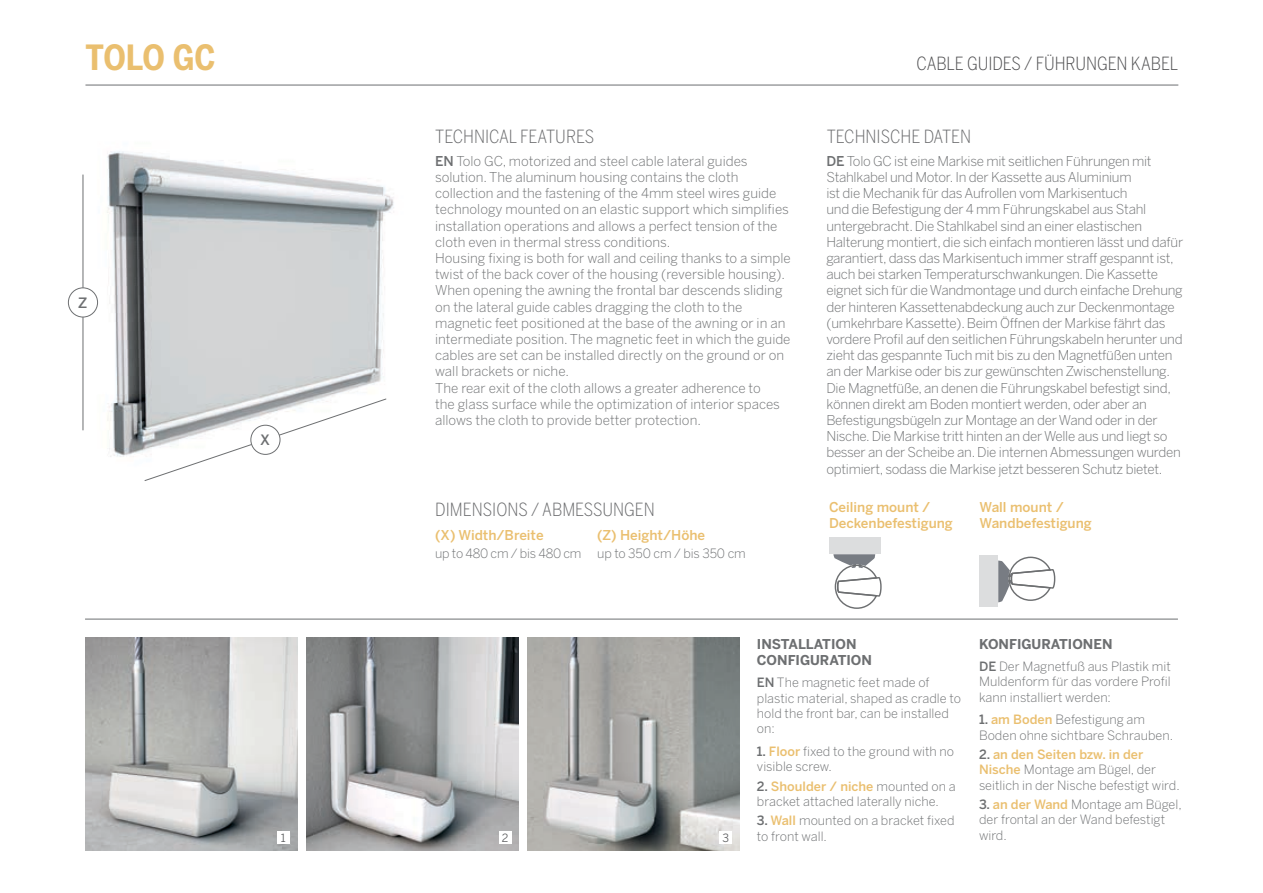
<style>
.page{position:relative;width:1263px;height:893px;background:#fff}
.page>*{position:absolute;margin:0;border:0;box-sizing:border-box;transform-origin:0 0}
.t1{font:700 34.5px "Benton Sans Cond";letter-spacing:-.015em;color:#eabf6f}
.t2{font:300 18px "Benton Sans Cond";color:#696a6c}
.t3{font:300 18px "Benton Sans Cond";letter-spacing:-.005em;color:#4d4d4f}
.t4{font:500 14.25px "Benton Sans";color:#6d6f71}
.t5{font:300 13.5px/16.2px "Benton Sans";letter-spacing:-.02em;color:#6d6f71}
.t6{font:300 13.5px/16.2px "Benton Sans";color:#6d6f71}
.t7{font:500 13.5px/16.2px "Benton Sans";color:#eabf6f}
.t8{font:700 13.5px/16.2px "Benton Sans";color:#6d6f71}
.t9{font:300 12.75px/15.3px "Benton Sans";color:#6d6f71}
.t10{font:300 12.75px "Benton Sans";letter-spacing:-.02em;color:#6d6f71}
.t11{font:11.25px "Benton Sans";color:#58595b}
.s1{font-weight:500}
.s2{font-weight:500;color:#eabf6f}
</style>
<div class="page">
<img style="left:306px;top:638px;width:213px;height:212px">
<img style="left:82px;top:151px;width:312px;height:306px">
<img style="left:527px;top:638px;width:213px;height:212px">
<img style="left:85px;top:638px;width:213px;height:212px">
<hr style="left:85px;top:85px;width:1093px;height:1px;background:#6d6f71">
<div style="left:719px;top:832px;width:13px;height:12px;background:#fff"></div>
<div style="left:277px;top:832px;width:13px;height:12px;background:#fff"></div>
<div style="left:499px;top:832px;width:12px;height:12px;background:#fff"></div>
<hr style="left:85px;top:619px;width:1093px;height:1px;background:#6d6f71">
<svg style="left:144px;top:398px;width:243px;height:83px"></svg>
<hr style="left:83px;top:175px;width:1px;height:255px;background:#6d6f71">
<div style="left:68px;top:288px;width:30px;height:29px;background:#fff;border-radius:50%"></div>
<div style="left:68px;top:287px;width:30px;height:30px;border:1px solid #6d6f71;border-radius:50%"></div>
<div style="left:251px;top:425px;width:29px;height:29px;background:#fff;border-radius:50%"></div>
<div style="left:250px;top:425px;width:30px;height:30px;border:1px solid #6d6f71;border-radius:50%"></div>
<div style="left:979px;top:555px;width:19px;height:52px;background:#dcddde"></div>
<svg style="left:998px;top:556px;width:58px;height:46px"></svg>
<div style="left:829px;top:538px;width:52px;height:16px;background:#dcddde"></div>
<svg style="left:833px;top:554px;width:49px;height:55px"></svg>
<h1 class="t1" style="left:85px;top:37px;width:129px">TOLO GC</h1>
<p class="t4" style="left:78px;top:294px;width:11px">Z</p>
<p class="t4" style="left:260px;top:432px;width:11px">X</p>
<h2 class="t3" style="left:916px;top:53px;width:61px">CABLE GUIDES</h2>
<h2 class="t3" style="left:1024px;top:53px;width:62px">/ FÜHRUNGEN</h2>
<h2 class="t3" style="left:1131px;top:53px;width:49px">KABEL</h2>
<h2 class="t2" style="left:435px;top:126px;width:161px">TECH NICAL FEATURES</h2>
<h2 class="t2" style="left:827px;top:126px;width:146px">TECH NISCH E DATEN</h2>
<p class="t6" style="left:435px;top:153px;width:357px"><span class="s1">EN</span> Tolo GC, motorized and steel cable lateral guides solution. The aluminum housing contains the cloth collection and the fastening of the 4mm steel wires guide technology mounted on an elastic support which simplifies installation operations and allows a perfect tension of the cloth even in thermal stress conditions.<br>Housing fixing is both for wall and ceiling thanks to a simple twist of the back cover of the housing (reversible housing).<br>When opening the awning the frontal bar descends sliding on the lateral guide cables dragging the cloth to the magnetic feet positioned at the base of the awning or in an intermediate position. The magnetic feet in which the guide cables are set can be installed directly on the ground or on wall brackets or niche.<br>The rear exit of the cloth allows a greater adherence to<br>the glass surface while the optimization of interior spaces allows the cloth to provide better protection.</p>
<p class="t5" style="left:826px;top:153px;width:358px"><span class="s1">DE</span> Tolo GC ist eine Markise mit seitlichen Führungen mit Stahlkabel und Motor. In der Kassette aus Aluminium<br>ist die Mechanik für das Aufrollen vom Markisentuch<br>und die Befestigung der 4 mm Führungskabel aus Stahl untergebracht. Die Stahlkabel sind an einer elastischen Halterung montiert, die sich einfach montieren lässt und dafür garantiert, dass das Markisentuch immer straff gespannt ist, auch bei starken Temperaturschwankungen. Die Kassette eignet sich für die Wandmontage und durch einfache Drehung der hinteren Kassettenabdeckung auch zur Deckenmontage (umkehrbare Kassette). Beim Öffnen der Markise fährt das vordere Profil auf den seitlichen Führungskabeln herunter und zieht das gespannte Tuch mit bis zu den Magnetfüßen unten an der Markise oder bis zur gewünschten Zwischenstellung.<br>Die Magnetfüße, an denen die Führungskabel befestigt sind, können direkt am Boden montiert werden, oder aber an Befestigungsbügeln zur Montage an der Wand oder in der Nische. Die Markise tritt hinten an der Welle aus und liegt so besser an der Scheibe an. Die internen Abmessungen wurden optimiert, sodass die Markise jetzt besseren Schutz bietet.</p>
<h2 class="t2" style="left:435px;top:499px;width:221px">DIMENSIONS / ABMESSUNGEN</h2>
<p class="t7" style="left:435px;top:526px;width:110px">(X) Width/Breite</p>
<p class="t7" style="left:597px;top:526px;width:110px">(Z) Height/Höhe</p>
<p class="t10" style="left:435px;top:545px;width:312px">up to 480 cm / bis 480 cm up to 350 cm / bis 350 cm</p>
<p class="t7" style="left:829px;top:499px;width:125px">Ceiling mount /<br>Deckenbefestigung</p>
<p class="t7" style="left:979px;top:499px;width:114px">Wall mount /<br>Wandbefestigung</p>
<p class="t8" style="left:757px;top:635px;width:117px">INSTALLATION<br>CONFIGURATION</p>
<p class="t9" style="left:757px;top:675px;width:206px"><span class="s1">EN</span> The magnetic feet made of plastic material, shaped as cradle to hold the front bar, can be installed on:</p>
<p class="t9" style="left:757px;top:743px;width:199px"><span class="s1">1.</span> <span class="s2">Floor</span> fixed to the ground with no visible screw.</p>
<p class="t9" style="left:757px;top:778px;width:200px"><span class="s1">2.</span> <span class="s2">Shoulder / niche</span> mounted on a bracket attached laterally niche.</p>
<p class="t9" style="left:757px;top:813px;width:199px"><span class="s1">3.</span> <span class="s2">Wall</span> mounted on a bracket fixed to front wall.</p>
<p class="t8" style="left:979px;top:635px;width:135px">KONFIGURATIONEN</p>
<p class="t9" style="left:979px;top:659px;width:193px;text-align:justify"><span class="s1">DE</span> Der Magnetfuß aus Plastik mit Muldenform für das vordere Profil kann installiert werden:</p>
<p class="t9" style="left:979px;top:712px;width:195px"><span class="s1">1.</span> <span class="s2">am Boden</span> Befestigung am<br>Boden ohne sichtbare Schrauben.</p>
<p class="t9" style="left:979px;top:747px;width:202px"><span class="s1">2.</span> <span class="s2">an den Seiten bzw. in der<br>Nische</span> Montage am Bügel, der seitlich in der Nische befestigt wird.</p>
<p class="t9" style="left:979px;top:797px;width:204px"><span class="s1">3.</span> <span class="s2">an der Wand</span> Montage am Bügel, der frontal an der Wand befestigt</p>
<p class="t11" style="left:502px;top:831px;width:8px">2</p>
<p class="t9" style="left:979px;top:827px;width:29px">wird.</p>
<p class="t11" style="left:281px;top:831px;width:6px">1</p>
<p class="t11" style="left:723px;top:831px;width:8px">3</p>
</div>
